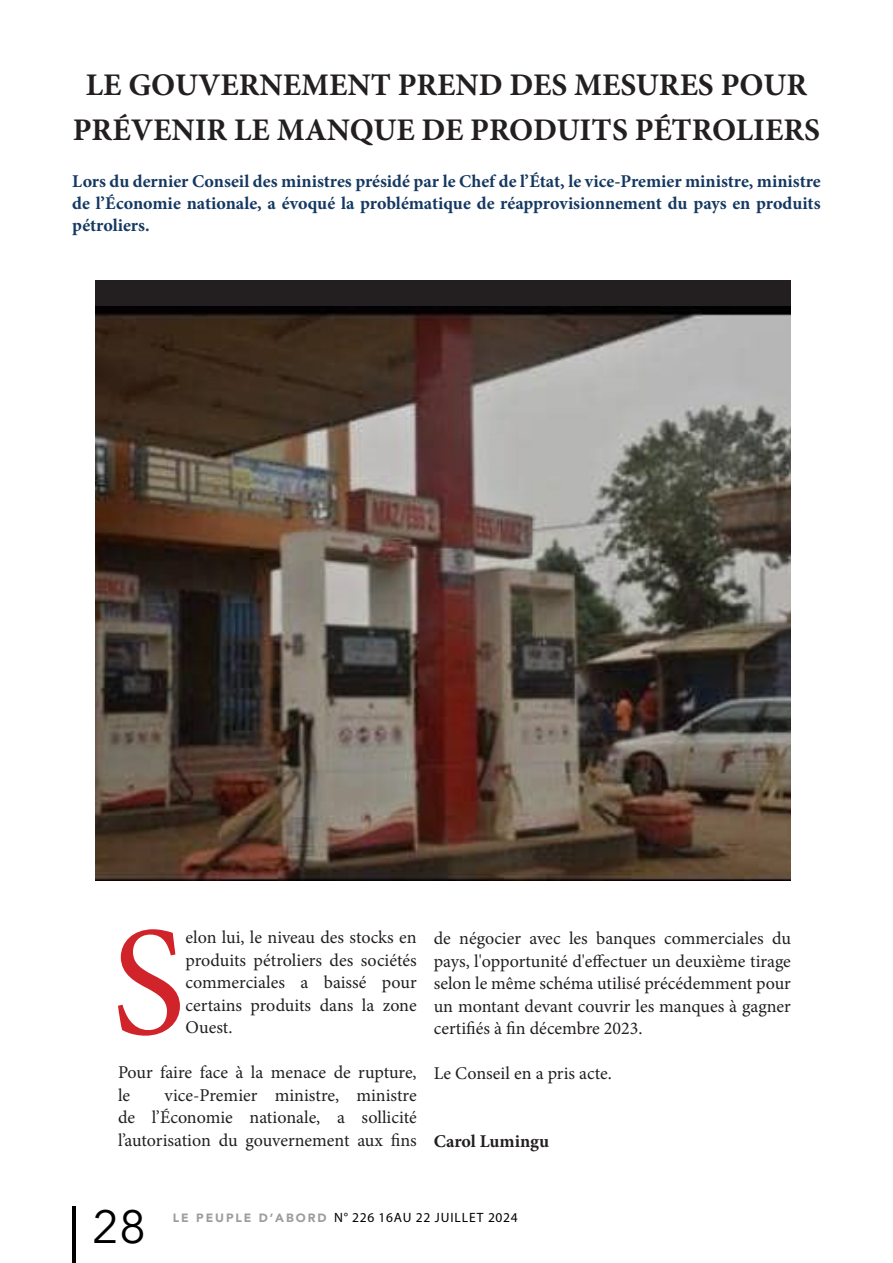
<style>
.page{position:relative;width:893px;height:1263px;background:#fff}
.page>*{position:absolute;margin:0;border:0;box-sizing:border-box;transform-origin:0 0}
.t1{font:156.45px "Minion Pro";color:#d1232a}
.t2{font:46.5px "Avenir Next";color:#000}
.t3{font:700 31.5px/45px "Minion Pro";color:#231f20;text-align:center}
.t4{font:18px/22.5px "Minion Pro";color:#231f20;text-align:justify}
.t5{font:700 18px/21.6px "Minion Pro";letter-spacing:-.005em;color:#143861;text-align:justify}
.t6{font:700 18px "Minion Pro";color:#231f20}
.t7{font:13.5px "Myriad Pro";letter-spacing:.05em;color:#000}
.s1{font-family:"Avenir";font-weight:900;font-size:12px;color:#9b9da0}
</style>
<div class="page">
<hr style="left:72px;top:1206px;width:3px;height:57px;background:#000">
<div style="left:96px;top:281px;width:695px;height:579px;background:#231f20"></div>
<img style="left:96px;top:306px;width:695px;height:574px">
<p class="t3" style="left:73px;top:62px;width:749px">LE GOUVERNEMENT PREND DES MESURES POUR<br>PRÉVENIR LE MANQUE DE PRODUITS PÉTROLIERS</p>
<p class="t5" style="left:72px;top:171px;width:750px">Lors du dernier Conseil des ministres présidé par le Chef de l’État, le vice-Premier ministre, ministre de l’Économie nationale, a évoqué la problématique de réapprovisionnement du pays en produits pétroliers.</p>
<p class="t1" style="left:111px;top:878px;width:76px">S</p>
<p class="t4" style="left:186px;top:926px;width:233px">elon lui, le niveau des stocks en produits pétroliers des sociétés commerciales a baissé pour certains produits dans la zone Ouest.</p>
<p class="t4" style="left:118px;top:1061px;width:300px">Pour faire face à la menace de rupture, le</p>
<p class="t4" style="left:118px;top:1084px;width:300px;text-indent:47px">vice-Premier ministre, ministre de l’Économie nationale, a sollicité l’autorisation du gouvernement aux fins</p>
<p class="t4" style="left:434px;top:927px;width:359px">de négocier avec les banques commerciales du pays, l'opportunité d'effectuer un deuxième tirage selon le même schéma utilisé précédemment pour un montant devant couvrir les manques à gagner certifiés à fin décembre 2023.</p>
<p class="t4" style="left:434px;top:1062px;width:180px">Le Conseil en a pris acte.</p>
<p class="t6" style="left:434px;top:1128px;width:117px">Carol Lumingu</p>
<h2 class="t2" style="left:92px;top:1187px;width:55px">28</h2>
<p class="t7" style="left:173px;top:1209px;width:346px"><span class="s1">LE PEUPLE D’ABORD</span> N° 226 16AU 22 JUILLET 2024</p>
</div>
